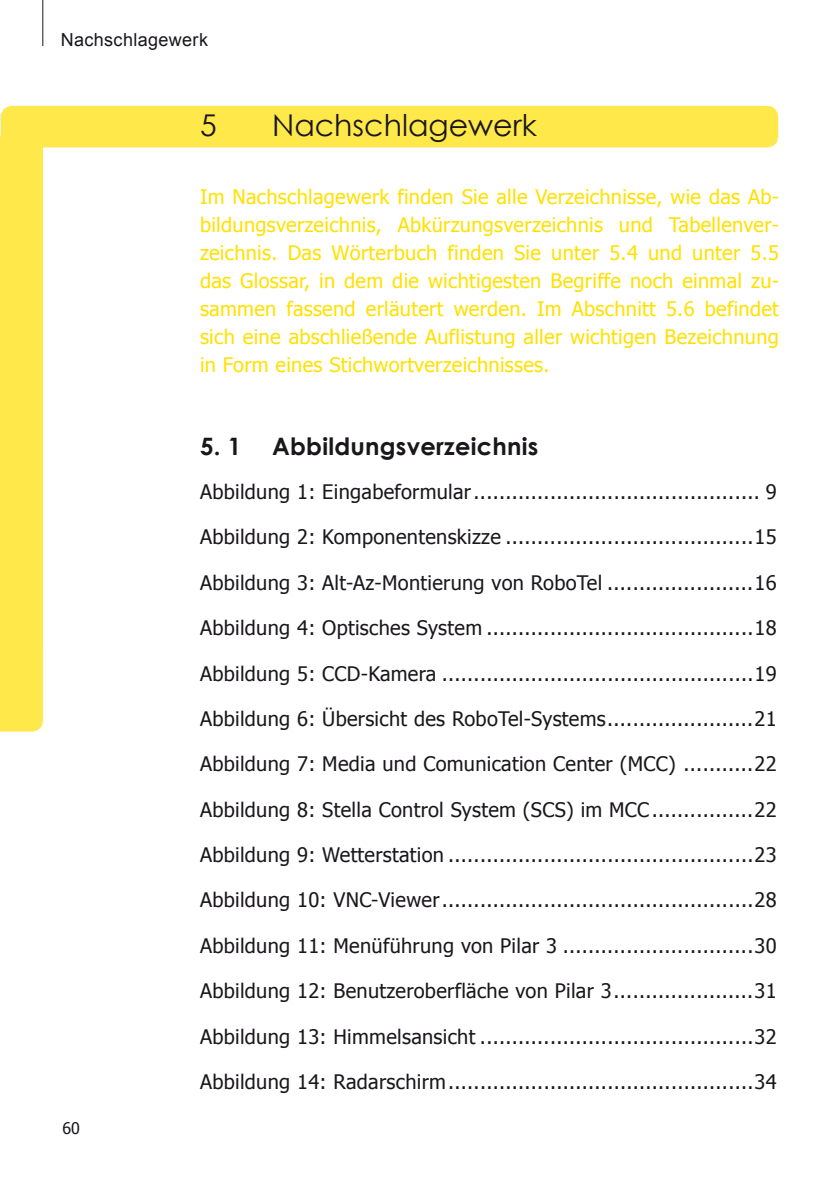
<style>
.page{position:relative;width:840px;height:1191px;background:#fff}
.page>*{position:absolute;margin:0;border:0;box-sizing:border-box;transform-origin:0 0}
._01__H1_15pt{font:30px "Century Gothic";color:#1a171c}
._01__H2_12pt{font:700 24px "Century Gothic";letter-spacing:.01em;color:#1a171c}
.Inhalt_H2{font:20px "Tahoma";letter-spacing:.015em;color:#1a171c}
._02__Content_10pt{font:20px/28px "Tahoma";letter-spacing:.015em;color:#ffe100;text-align:justify}
._04__Column_title_li{font:18px "Arial";letter-spacing:.02em;color:#1a171c}
.t1{font:16px "Tahoma";color:#1a171c}
</style>
<div class="page">
<hr style="left:42px;top:0;width:1px;height:46px;background:#1a171c">
<div style="left:0;top:649px;width:43px;height:82px;background:#ffe849"></div>
<div style="left:1px;top:106px;width:776px;height:41px;background:#ffe849;border-radius:11px"></div>
<div style="left:0;top:136px;width:43px;height:513px;background:#ffe849"></div>
<p class="_04__Column_title_li" style="left:61px;top:27px;width:149px">Nachschlagewerk</p>
<p class="_01__H1_15pt" style="left:200px;top:104px;width:18px">5</p>
<p class="_01__H1_15pt" style="left:272px;top:104px;width:266px">Nachschlagewerk</p>
<p class="_02__Content_10pt" style="left:200px;top:182px;width:580px">Im Nachschlagewerk finden Sie alle Verzeichnisse, wie das Ab&shy;bildungsverzeichnis, Abkürzungsverzeichnis und Tabellenver&shy;zeichnis. Das Wörterbuch finden Sie unter 5.4 und unter 5.5 das Glossar, in dem die wichtigesten Begriffe noch einmal zu&shy;sammen fassend erläutert werden. Im Abschnitt 5.6 befindet sich eine abschließende Auflistung aller wichtigen Bezeichnung in Form eines Stichwortverzeichnisses.</p>
<p class="t1" style="left:62px;top:1117px;width:19px">60</p>
<p class="_01__H2_12pt" style="left:200px;top:428px;width:43px">5. 1</p>
<p class="_01__H2_12pt" style="left:272px;top:428px;width:267px">Abbildungsverzeichnis</p>
<p class="Inhalt_H2" style="left:200px;top:478px;width:578px">Abbildung 1: Eingabeformular............................................. 9</p>
<p class="Inhalt_H2" style="left:200px;top:524px;width:578px">Abbildung 2: Komponentenskizze .......................................15</p>
<p class="Inhalt_H2" style="left:200px;top:569px;width:578px">Abbildung 3: Alt-Az-Montierung von RoboTel .......................16</p>
<p class="Inhalt_H2" style="left:200px;top:614px;width:578px">Abbildung 4: Optisches System ..........................................18</p>
<p class="Inhalt_H2" style="left:200px;top:660px;width:578px">Abbildung 5: CCD-Kamera .................................................19</p>
<p class="Inhalt_H2" style="left:200px;top:705px;width:578px">Abbildung 6: Übersicht des RoboTel-Systems.......................21</p>
<p class="Inhalt_H2" style="left:200px;top:750px;width:578px">Abbildung 7: Media und Comunication Center (MCC) ...........22</p>
<p class="Inhalt_H2" style="left:200px;top:796px;width:578px">Abbildung 8: Stella Control System (SCS) im MCC................22</p>
<p class="Inhalt_H2" style="left:200px;top:841px;width:578px">Abbildung 9: Wetterstation ................................................23</p>
<p class="Inhalt_H2" style="left:200px;top:886px;width:578px">Abbildung 10: VNC-Viewer.................................................28</p>
<p class="Inhalt_H2" style="left:200px;top:932px;width:578px">Abbildung 11: Menüführung von Pilar 3 ..............................30</p>
<p class="Inhalt_H2" style="left:200px;top:977px;width:578px">Abbildung 12: Benutzeroberfläche von Pilar 3......................31</p>
<p class="Inhalt_H2" style="left:200px;top:1022px;width:578px">Abbildung 13: Himmelsansicht ...........................................32</p>
<p class="Inhalt_H2" style="left:200px;top:1068px;width:578px">Abbildung 14: Radarschirm................................................34</p>
</div>
